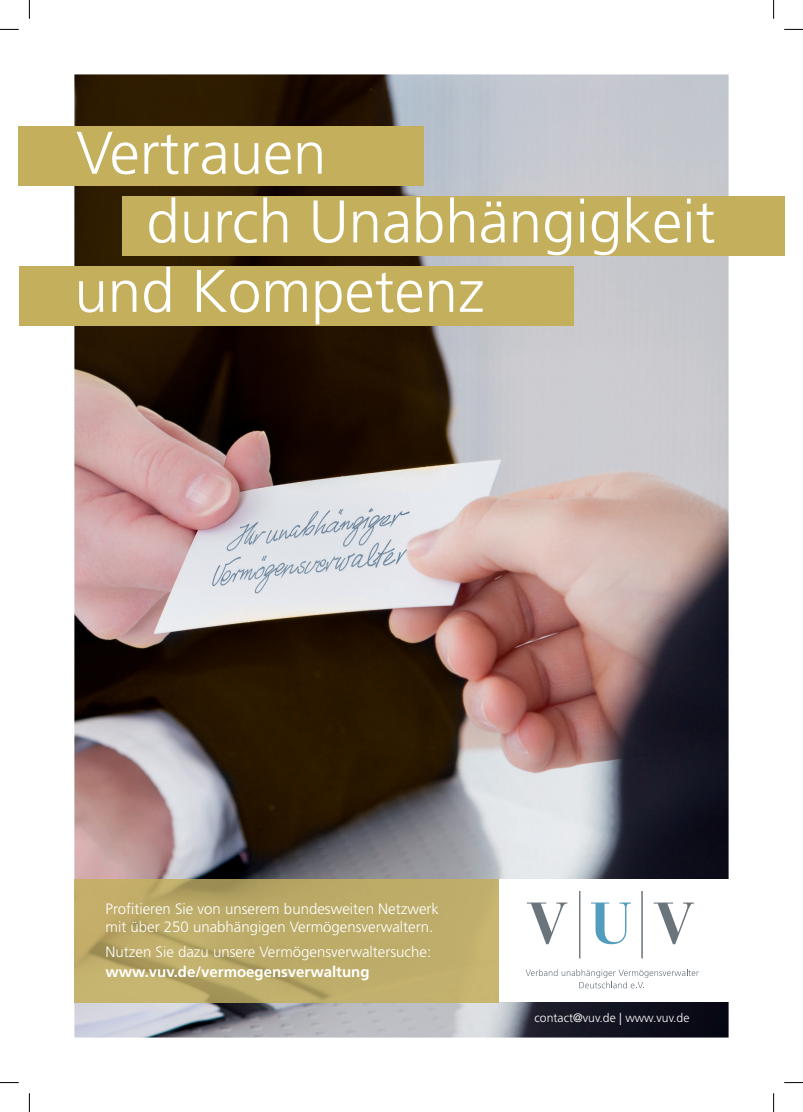
<style>
.page{position:relative;width:803px;height:1112px;background:#fff}
.page>*{position:absolute;margin:0;border:0;box-sizing:border-box;transform-origin:0 0}
.t1{font:300 60px "Frutiger LT Std";color:#fff}
.t2{font:300 15px/18px "Frutiger LT Std";color:#fff}
.t3{font:700 15px "Frutiger LT Std";color:#fff}
.t4{font:300 12.25px "Frutiger LT Std";color:#fff}
</style>
<div class="page">
<img style="left:74px;top:74px;width:654px;height:963px">
<img style="left:74px;top:879px;width:425px;height:122px">
<div style="left:499px;top:879px;width:285px;height:122px;background:#fff"></div>
<svg style="left:527px;top:902px;width:40px;height:41px"></svg>
<svg style="left:591px;top:902px;width:40px;height:41px"></svg>
<svg style="left:653px;top:902px;width:41px;height:41px"></svg>
<hr style="left:579px;top:891px;width:1px;height:67px;background:#6a747b">
<hr style="left:642px;top:891px;width:1px;height:67px;background:#6a747b">
<svg style="left:525px;top:969px;width:174px;height:19px"></svg>
<div style="left:19px;top:126px;width:405px;height:59px;background:#c3af5c"></div>
<div style="left:122px;top:196px;width:662px;height:59px;background:#c3af5c"></div>
<div style="left:19px;top:266px;width:555px;height:59px;background:#c3af5c"></div>
<svg style="left:0;top:29px;width:19px;height:1px"></svg>
<svg style="left:784px;top:29px;width:19px;height:1px"></svg>
<svg style="left:0;top:1082px;width:19px;height:1px"></svg>
<svg style="left:784px;top:1082px;width:19px;height:1px"></svg>
<svg style="left:29px;top:0;width:1px;height:19px"></svg>
<svg style="left:29px;top:1093px;width:1px;height:18px"></svg>
<svg style="left:773px;top:0;width:1px;height:19px"></svg>
<svg style="left:773px;top:1093px;width:1px;height:18px"></svg>
<h1 class="t1" style="left:76px;top:119px;width:252px">Vertrauen</h1>
<h1 class="t1" style="left:146px;top:188px;width:571px">durch Unabhängigkeit</h1>
<h1 class="t1" style="left:74px;top:257px;width:412px">und Kompetenz</h1>
<p class="t2" style="left:106px;top:899px;width:335px">Profitieren Sie von unserem bundesweiten Netzwerk mit über 250 unabhängigen Vermögensverwaltern.</p>
<p class="t2" style="left:106px;top:942px;width:327px">Nutzen Sie dazu unsere Vermögensverwaltersuche:</p>
<p class="t3" style="left:106px;top:962px;width:265px">www.vuv.de/vermoegensverwaltung</p>
<p class="t4" style="left:534px;top:1010px;width:156px">contact@vuv.de | www.vuv.de</p>
</div>
